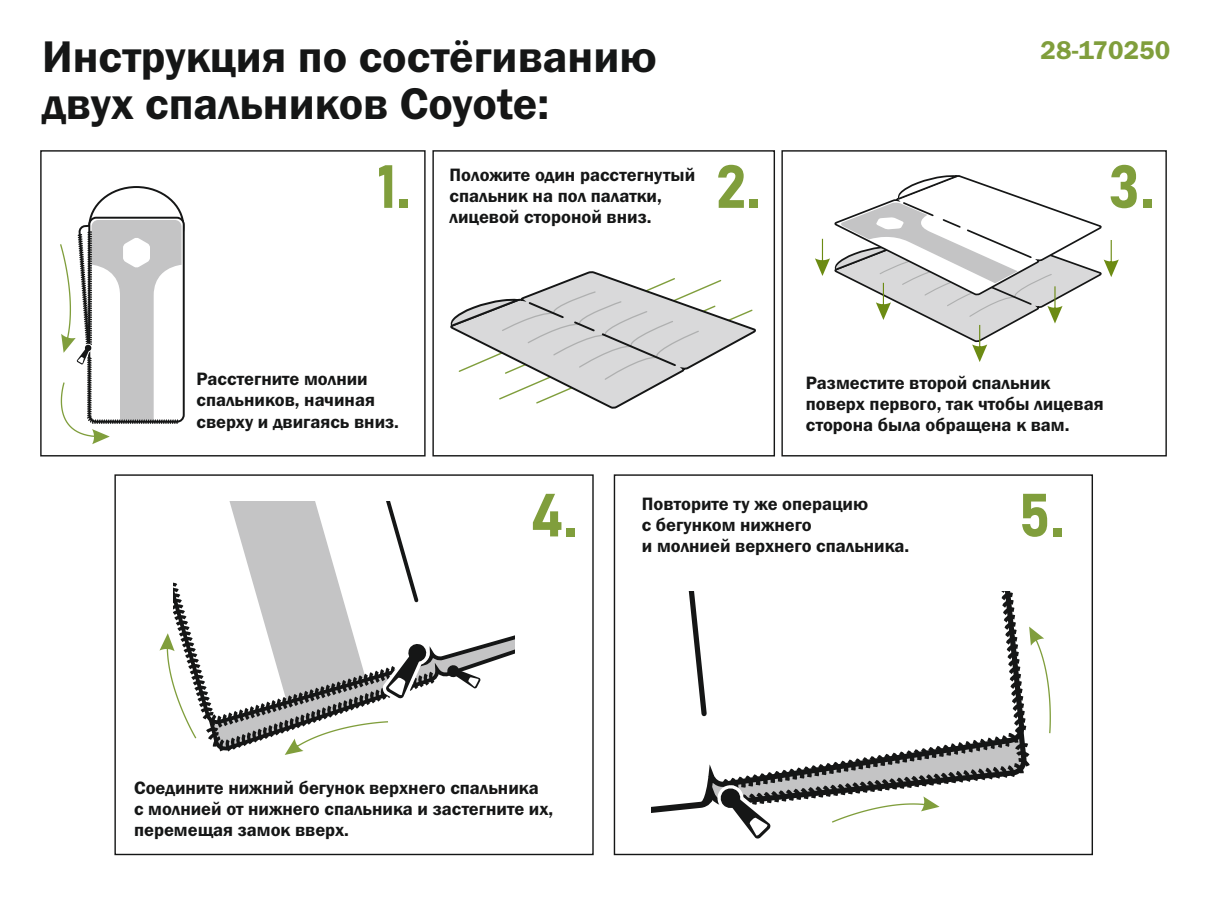
<style>
.page{position:relative;width:1205px;height:904px;background:#fff}
.page>*{position:absolute;margin:0;border:0;box-sizing:border-box;transform-origin:0 0}
.t1{font:600 45.75px/47px "Franklin Gothic";color:#151616}
.t2{font:600 26.5px "Franklin Gothic";color:#809e3c}
.t3{font:600 18.5px/21px "Franklin Gothic";color:#151616}
</style>
<div class="page">
<div style="left:88px;top:186px;width:96px;height:82px;background:#fff;border:2px solid #151616;border-radius:50%"></div>
<svg style="left:88px;top:217px;width:97px;height:206px"></svg>
<svg style="left:60px;top:217px;width:122px;height:227px"></svg>
<svg style="left:450px;top:271px;width:304px;height:134px"></svg>
<svg style="left:379px;top:165px;width:13px;height:43px"></svg>
<div style="left:400px;top:200px;width:8px;height:8px;background:#809e3c"></div>
<div style="left:40px;top:150px;width:386px;height:306px;border:1px solid #151616"></div>
<div style="left:432px;top:150px;width:343px;height:306px;border:1px solid #151616"></div>
<svg style="left:481px;top:635px;width:33px;height:30px"></svg>
<svg style="left:718px;top:165px;width:26px;height:43px"></svg>
<div style="left:749px;top:200px;width:8px;height:8px;background:#809e3c"></div>
<div style="left:1143px;top:200px;width:8px;height:8px;background:#809e3c"></div>
<svg style="left:815px;top:150px;width:322px;height:212px"></svg>
<svg style="left:533px;top:494px;width:28px;height:42px"></svg>
<div style="left:567px;top:528px;width:8px;height:8px;background:#809e3c"></div>
<svg style="left:160px;top:501px;width:321px;height:254px"></svg>
<svg style="left:1022px;top:494px;width:25px;height:43px"></svg>
<div style="left:1054px;top:528px;width:8px;height:8px;background:#809e3c"></div>
<svg style="left:662px;top:591px;width:389px;height:248px"></svg>
<h1 class="t1" style="left:42px;top:37px;width:616px">Инструкция по состёгиванию двух спальников Coyote:</h1>
<p class="t3" style="left:450px;top:166px;width:247px">Положите один расстегнутый спальник на пол палатки, лицевой стороной вниз.</p>
<p class="t3" style="left:197px;top:370px;width:204px">Расстегните молнии спальников, начиная сверху и двигаясь вниз.</p>
<h2 class="t2" style="left:1041px;top:41px;width:131px">28-170250</h2>
<p class="t3" style="left:806px;top:374px;width:299px">Разместите второй спальник поверх первого, так чтобы лицевая сторона была обращена к вам.</p>
<p class="t3" style="left:134px;top:778px;width:421px">Соедините нижний бегунок верхнего спальника<br>с молнией от нижнего спальника и застегните их, перемещая замок вверх.</p>
<p class="t3" style="left:642px;top:495px;width:269px">Повторите ту же операцию<br>с бегунком нижнего<br>и молнией верхнего спальника.</p>
</div>
